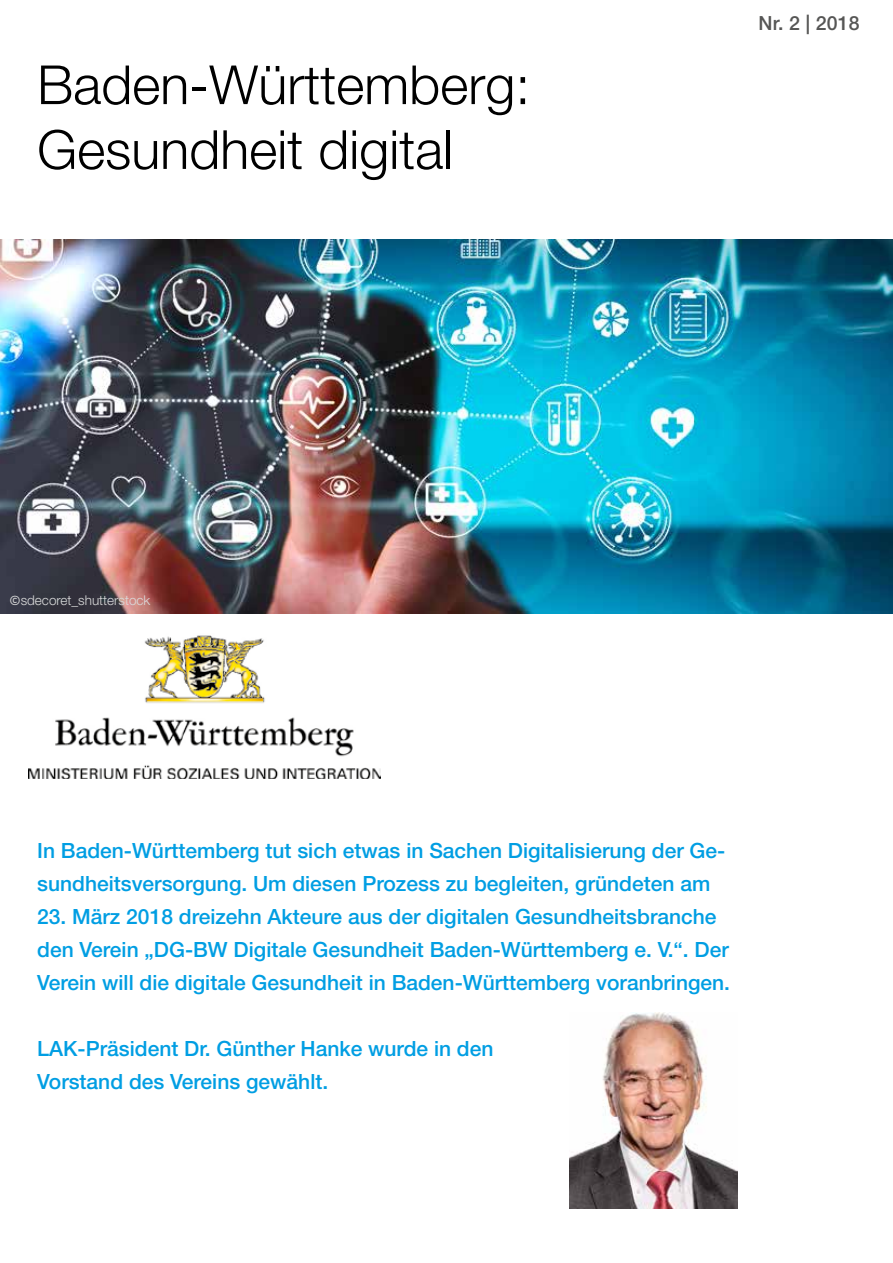
<style>
.page{position:relative;width:893px;height:1263px;background:#fff}
.page>*{position:absolute;margin:0;border:0;box-sizing:border-box;transform-origin:0 0}
.t1{font:300 54px/64.8px "Helvetica Neue LT";color:#000}
.t2{font:500 21px/33px "Helvetica Neue LT";color:#009ee3}
.t3{font:500 19.5px "Helvetica Neue LT Std";letter-spacing:.01em;color:#565655}
.t4{font:300 13.5px "Helvetica Neue LT";color:#d9dada}
.s1{font-family:"DIN Next LT Pro";font-weight:400}
</style>
<div class="page">
<img style="left:0;top:239px;width:893px;height:374px">
<img style="left:29px;top:635px;width:351px;height:143px">
<img style="left:570px;top:1013px;width:168px;height:196px">
<h1 class="t1" style="left:37px;top:51px;width:495px">Baden-Württemberg:<br>Gesundheit digital</h1>
<p class="t3" style="left:759px;top:12px;width:103px">Nr. 2 | 2018</p>
<p class="t4" style="left:10px;top:592px;width:142px"><span class="s1">©</span>sdecoret_shutterstock</p>
<p class="t2" style="left:37px;top:834px;width:690px">In Baden-Württemberg tut sich etwas in Sachen Digitalisierung der Ge&shy;sundheitsversorgung. Um diesen Prozess zu begleiten, gründeten am</p>
<p class="t2" style="left:37px;top:900px;width:694px">23. März 2018 dreizehn Akteure aus der digitalen Gesundheitsbranche den Verein „DG-BW Digitale Gesundheit Baden-Württemberg e. V.“. Der<br>Verein will die digitale Gesundheit in Baden-Württemberg voranbringen.</p>
<p class="t2" style="left:37px;top:1032px;width:458px">LAK-Präsident Dr. Günther Hanke wurde in den<br>Vorstand des Vereins gewählt.</p>
</div>
